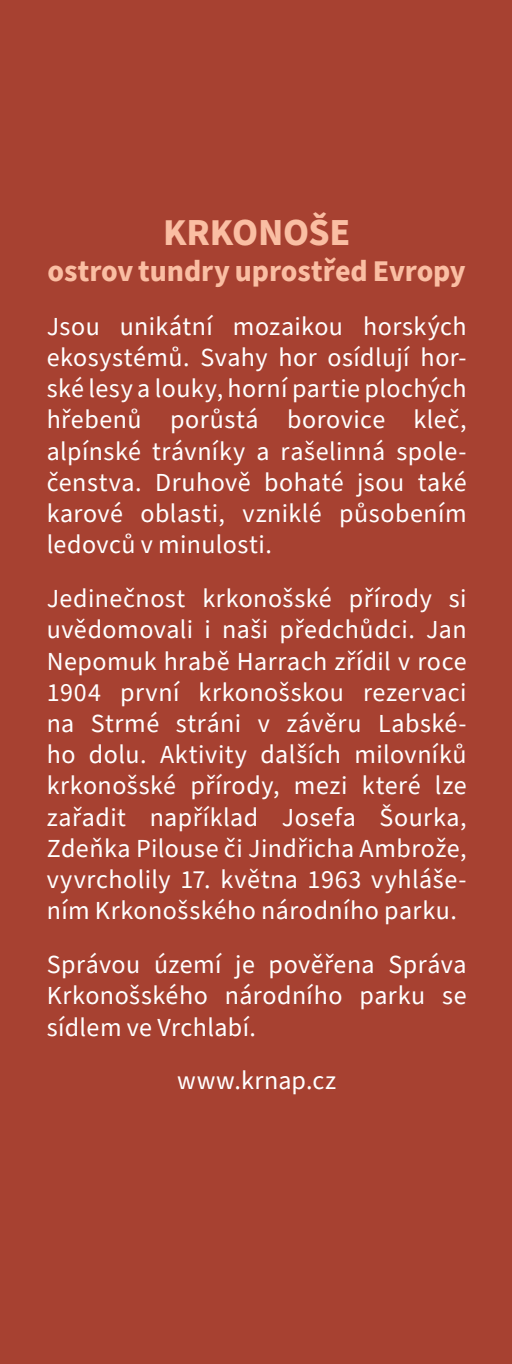
<style>
.page{position:relative;width:512px;height:1364px;background:#fff}
.page>*{position:absolute;margin:0;border:0;box-sizing:border-box;transform-origin:0 0}
.t1{font:700 38px "Source Sans Pro";letter-spacing:-.01em;color:#fabea3}
.t2{font:700 30px "Source Sans Pro";letter-spacing:-.005em;color:#fabea3}
.t3{font:26px/31.2px "Source Sans Pro";letter-spacing:.015em;color:#fff;text-align:justify}
</style>
<div class="page">
<div style="left:0;top:0;width:511px;height:1364px;background:#a74131"></div>
<h1 class="t1" style="left:163px;top:206px;width:189px">KRKONOŠE</h1>
<p class="t2" style="left:47px;top:250px;width:419px">ostrov tundry uprostřed Evropy</p>
<p class="t3" style="left:47px;top:311px;width:421px">Jsou unikátní mozaikou horských ekosystémů. Svahy hor osídlují hor&shy;ské lesy a louky, horní partie plochých hřebenů porůstá borovice kleč, alpínské trávníky a rašelinná spole&shy;čenstva. Druhově bohaté jsou také karové oblasti, vzniklé působením ledovců v minulosti.</p>
<p class="t3" style="left:47px;top:584px;width:421px">Jedinečnost krkonošské přírody si uvědomovali i naši předchůdci. Jan Nepomuk hrabě Harrach zřídil v roce 1904 první krkonošskou rezervaci na Strmé stráni v závěru Labské&shy;ho dolu. Aktivity dalších milovníků krkonošské přírody, mezi které lze zařadit například Josefa Šourka, Zdeňka Pilouse či Jindřicha Ambrože, vyvrcholily 17. května 1963 vyhláše&shy;ním Krkonošského národního parku.</p>
<p class="t3" style="left:47px;top:949px;width:421px">Správou území je pověřena Správa Krkonošského národního parku se sídlem ve Vrchlabí.</p>
<p class="t3" style="left:177px;top:1066px;width:160px">www.krnap.cz</p>
</div>
